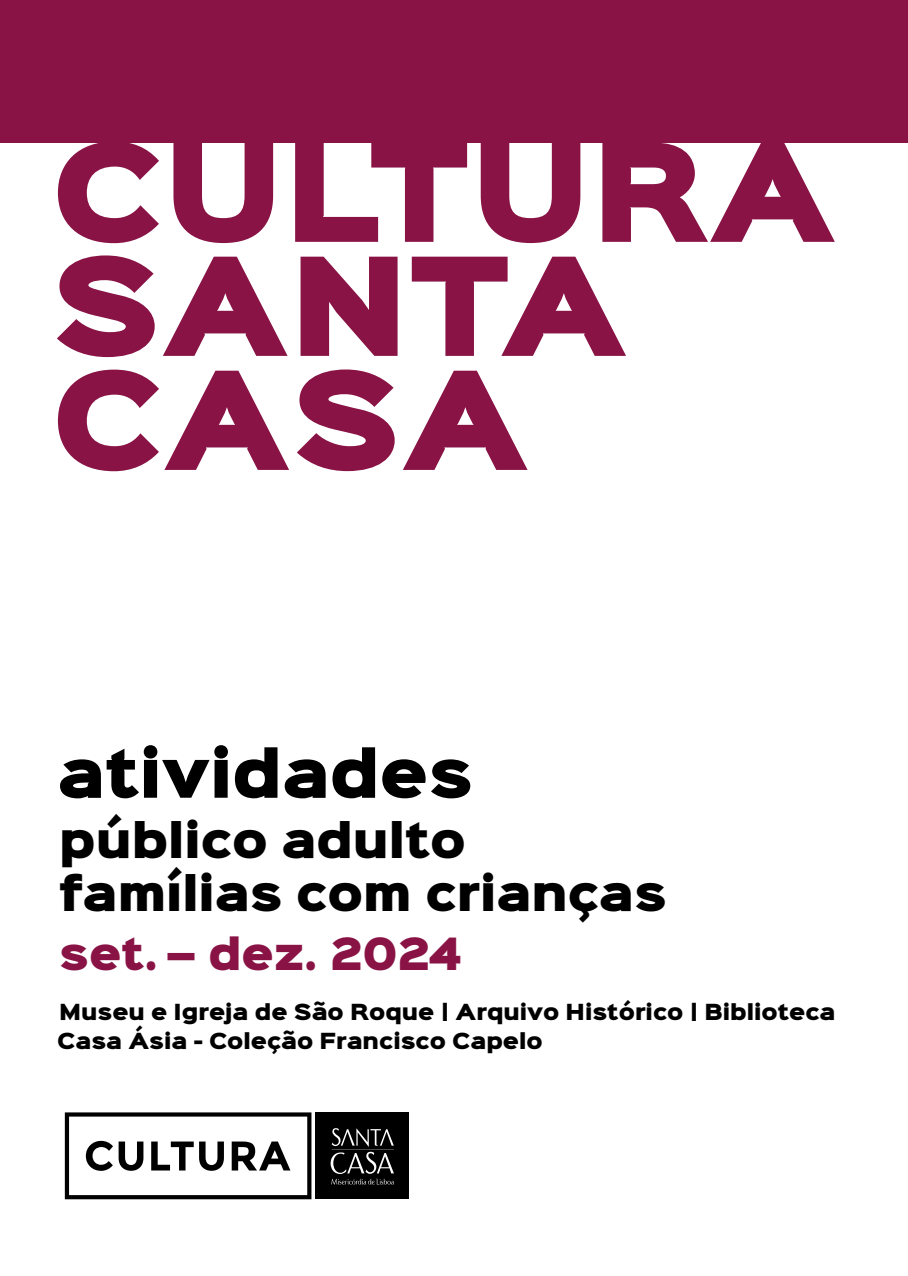
<style>
.page{position:relative;width:908px;height:1276px;background:#fff}
.page>*{position:absolute;margin:0;border:0;box-sizing:border-box;transform-origin:0 0}
.t1{font:60px "Sinkin Sans 900 X Black";color:#000}
.t2{font:44px/52.8px "Sinkin Sans 900 X Black";color:#000}
.t3{font:40px "Sinkin Sans 900 X Black";color:#891345}
.t4{font:20px "Sinkin Sans 900 X Black";color:#000}
</style>
<div class="page">
<svg style="left:57px;top:143px;width:102px;height:101px"></svg>
<svg style="left:173px;top:143px;width:101px;height:101px"></svg>
<svg style="left:295px;top:143px;width:173px;height:99px"></svg>
<svg style="left:480px;top:143px;width:101px;height:101px"></svg>
<svg style="left:602px;top:143px;width:233px;height:99px"></svg>
<svg style="left:57px;top:255px;width:231px;height:103px"></svg>
<svg style="left:300px;top:256px;width:98px;height:100px"></svg>
<svg style="left:411px;top:256px;width:215px;height:100px"></svg>
<svg style="left:57px;top:369px;width:338px;height:103px"></svg>
<svg style="left:403px;top:370px;width:125px;height:100px"></svg>
<div style="left:315px;top:1112px;width:94px;height:87px;background:#000"></div>
<svg style="left:330px;top:1128px;width:64px;height:57px"></svg>
<svg style="left:65px;top:1112px;width:246px;height:87px"></svg>
<div style="left:0;top:0;width:907px;height:143px;background:#891345"></div>
<h1 class="t1" style="left:57px;top:742px;width:417px">atividades</h1>
<h2 class="t2" style="left:59px;top:817px;width:608px">público adulto famílias com crianças</h2>
<h3 class="t3" style="left:59px;top:933px;width:404px">set. – dez. 2024</h3>
<p class="t4" style="left:59px;top:1001px;width:777px">Museu e Igreja de São Roque | Arquivo Histórico | Biblioteca</p>
<p class="t4" style="left:57px;top:1030px;width:486px">Casa Ásia - Coleção Francisco Capelo</p>
</div>
